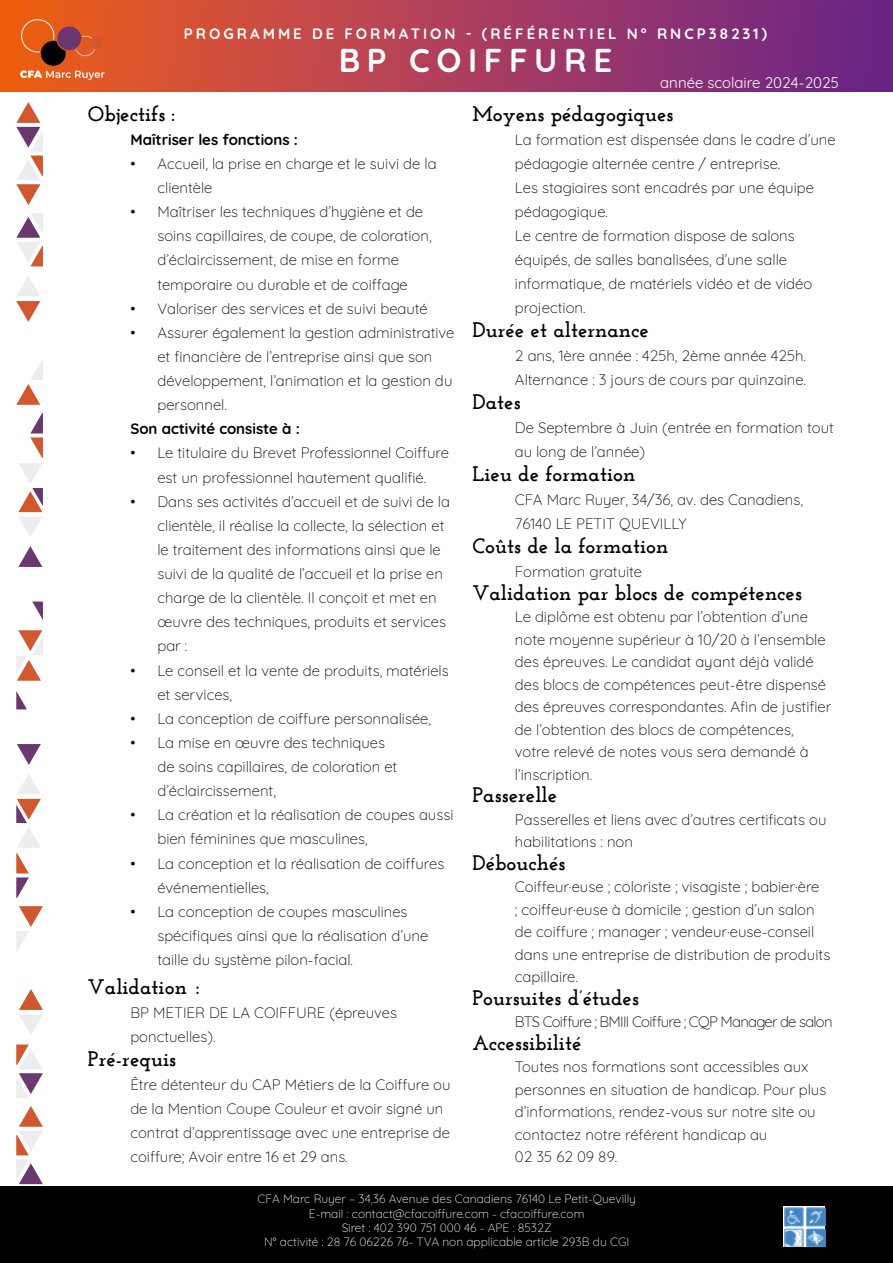
<style>
.page{position:relative;width:893px;height:1263px;background:#fff}
.page>*{position:absolute;margin:0;border:0;box-sizing:border-box;transform-origin:0 0}
.t1{font:700 33px "Quicksand";letter-spacing:.2em;color:#fff}
.t2{font:700 21px "Josefin Slab";color:#000}
.t3{font:300 15px/24.2px "Quicksand";color:#000}
.t4{font:700 15px "Quicksand";letter-spacing:.2em;color:#fff}
.t5{font:700 15px "Quicksand";color:#000}
.t6{font:300 15px "Quicksand";letter-spacing:-.05em;color:#000}
.t7{font:15px "Quicksand";color:#fff}
.t8{font:300 12px/14.4px "Quicksand";color:#fff;text-align:center}
</style>
<div class="page">
<div style="left:0;top:0;width:893px;height:91px;background:linear-gradient(to right,#f25e1b,#69228f)"></div>
<svg style="left:20px;top:19px;width:85px;height:61px;background:#c75a2f"></svg>
<svg style="left:16px;top:360px;width:27px;height:45px"></svg>
<svg style="left:16px;top:102px;width:27px;height:103px"></svg>
<svg style="left:16px;top:276px;width:24px;height:46px"></svg>
<svg style="left:16px;top:213px;width:27px;height:53px"></svg>
<svg style="left:18px;top:413px;width:25px;height:124px"></svg>
<svg style="left:18px;top:546px;width:24px;height:21px"></svg>
<svg style="left:32px;top:601px;width:11px;height:19px"></svg>
<svg style="left:16px;top:906px;width:27px;height:45px"></svg>
<svg style="left:16px;top:1106px;width:27px;height:79px"></svg>
<svg style="left:19px;top:989px;width:24px;height:46px"></svg>
<svg style="left:16px;top:1044px;width:27px;height:54px"></svg>
<svg style="left:16px;top:774px;width:25px;height:124px"></svg>
<svg style="left:17px;top:744px;width:24px;height:21px"></svg>
<svg style="left:16px;top:691px;width:11px;height:18px"></svg>
<svg style="left:16px;top:630px;width:27px;height:51px"></svg>
<div style="left:0;top:1186px;width:893px;height:77px;background:#000"></div>
<img style="left:784px;top:1207px;width:41px;height:40px">
<p class="t4" style="left:184px;top:22px;width:585px">PROGRAMME DE FORMATION - (RÉFÉRENTIEL N° RNCP38231)</p>
<h1 class="t1" style="left:339px;top:33px;width:275px">BP COIFFURE</h1>
<p class="t7" style="left:660px;top:71px;width:180px">année scolaire 2024-2025</p>
<h2 class="t2" style="left:88px;top:101px;width:89px">Objectifs :</h2>
<p class="t5" style="left:130px;top:127px;width:169px">Maîtriser les fonctions :</p>
<p class="t3" style="left:157px;top:150px;width:281px;text-indent:-27px">• Accueil, la prise en charge et le suivi de la clientèle</p>
<p class="t3" style="left:157px;top:198px;width:276px;text-indent:-27px">• Maîtriser les techniques d’hygiène et de soins capillaires, de coupe, de coloration, d’éclaircissement, de mise en forme temporaire ou durable et de coiffage</p>
<p class="t3" style="left:130px;top:295px;width:299px">• Valoriser des services et de suivi beauté</p>
<p class="t3" style="left:157px;top:319px;width:298px;text-indent:-27px">• Assurer également la gestion administrative et financière de l’entreprise ainsi que son développement, l’animation et la gestion du personnel.</p>
<p class="t5" style="left:130px;top:416px;width:171px">Son activité consiste à :</p>
<p class="t3" style="left:130px;top:439px;width:320px;text-align:center">• Le titulaire du Brevet Professionnel Coiffure est un professionnel hautement qualifié.</p>
<p class="t3" style="left:157px;top:488px;width:294px;text-indent:-27px">• Dans ses activités d’accueil et de suivi de la clientèle, il réalise la collecte, la sélection et le traitement des informations ainsi que le suivi de la qualité de l’accueil et la prise en charge de la clientèle. Il conçoit et met en œuvre des techniques, produits et services par :</p>
<p class="t3" style="left:157px;top:656px;width:293px;text-indent:-27px">• Le conseil et la vente de produits, matériels et services,</p>
<p class="t3" style="left:130px;top:705px;width:302px">• La conception de coiffure personnalisée,</p>
<p class="t3" style="left:157px;top:729px;width:241px;text-indent:-27px">• La mise en œuvre des techniques de soins capillaires, de coloration et d’éclaircissement,</p>
<p class="t3" style="left:157px;top:801px;width:298px;text-indent:-27px">• La création et la réalisation de coupes aussi bien féminines que masculines,</p>
<p class="t3" style="left:157px;top:849px;width:288px;text-indent:-27px">• La conception et la réalisation de coiffures événementielles,</p>
<p class="t3" style="left:157px;top:898px;width:272px;text-indent:-27px">• La conception de coupes masculines spécifiques ainsi que la réalisation d’une taille du système pilon-facial.</p>
<h2 class="t2" style="left:88px;top:974px;width:113px">Validation :</h2>
<p class="t3" style="left:130px;top:999px;width:268px">BP METIER DE LA COIFFURE (épreuves ponctuelles).</p>
<h2 class="t2" style="left:88px;top:1046px;width:90px">Pré-requis</h2>
<p class="t3" style="left:130px;top:1071px;width:322px">Être détenteur du CAP Métiers de la Coiffure ou de la Mention Coupe Couleur et avoir signé un contrat d’apprentissage avec une entreprise de coiffure; Avoir entre 16 et 29 ans.</p>
<h2 class="t2" style="left:472px;top:101px;width:203px">Moyens pédagogiques</h2>
<p class="t3" style="left:515px;top:126px;width:322px">La formation est dispensée dans le cadre d’une pédagogie alternée centre / entreprise.<br>Les stagiaires sont encadrés par une équipe pédagogique.<br>Le centre de formation dispose de salons équipés, de salles banalisées, d’une salle informatique, de matériels vidéo et de vidéo projection.</p>
<h2 class="t2" style="left:472px;top:317px;width:178px">Durée et alternance</h2>
<p class="t3" style="left:515px;top:342px;width:293px">2 ans, 1ère année : 425h, 2ème année 425h.<br>Alternance : 3 jours de cours par quinzaine.</p>
<h2 class="t2" style="left:472px;top:389px;width:50px">Dates</h2>
<p class="t3" style="left:515px;top:414px;width:320px">De Septembre à Juin (entrée en formation tout au long de l’année)</p>
<h2 class="t2" style="left:472px;top:461px;width:164px">Lieu de formation</h2>
<p class="t3" style="left:515px;top:486px;width:289px">CFA Marc Ruyer, 34/36, av. des Canadiens,<br>76140 LE PETIT QUEVILLY</p>
<h2 class="t2" style="left:472px;top:533px;width:197px">Coûts de la formation</h2>
<p class="t3" style="left:515px;top:558px;width:129px">Formation gratuite</p>
<h2 class="t2" style="left:472px;top:580px;width:331px">Validation par blocs de compétences</h2>
<p class="t3" style="left:515px;top:604px;width:318px;line-height:22.5px">Le diplôme est obtenu par l’obtention d’une note moyenne supérieur à 10/20 à l’ensemble des épreuves. Le candidat ayant déjà validé des blocs de compétences peut-être dispensé des épreuves correspondantes. Afin de justifier de l’obtention des blocs de compétences, votre relevé de notes vous sera demandé à l’inscription.</p>
<h2 class="t2" style="left:472px;top:783px;width:86px">Passerelle</h2>
<p class="t3" style="left:515px;top:806px;width:313px;line-height:22.5px">Passerelles et liens avec d’autres certificats ou habilitations : non</p>
<h2 class="t2" style="left:472px;top:850px;width:95px">Débouchés</h2>
<p class="t3" style="left:515px;top:874px;width:317px;line-height:22.5px">Coiffeur·euse ; coloriste ; visagiste ; babier·ère<br>; coiffeur·euse à domicile ; gestion d’un salon de coiffure ; manager ; vendeur·euse-conseil dans une entreprise de distribution de produits capillaire.</p>
<h2 class="t2" style="left:472px;top:985px;width:168px">Poursuites d’études</h2>
<p class="t6" style="left:515px;top:1010px;width:319px">BTS Coiffure ; BMIII Coiffure ; CQP Manager de salon</p>
<h2 class="t2" style="left:472px;top:1030px;width:111px">Accessibilité</h2>
<p class="t3" style="left:515px;top:1054px;width:313px;line-height:22.5px">Toutes nos formations sont accessibles aux personnes en situation de handicap. Pour plus d’informations, rendez-vous sur notre site ou contactez notre référent handicap au<br>02 35 62 09 89.</p>
<p class="t8" style="left:258px;top:1190px;width:380px">CFA Marc Ruyer – 34,36 Avenue des Canadiens 76140 Le Petit-Quevilly E-mail : contact@cfacoiffure.com - cfacoiffure.com<br>Siret : 402 390 751 000 46 - APE : 8532Z<br>N° activité : 28 76 06226 76- TVA non applicable article 293B du CGI</p>
</div>
